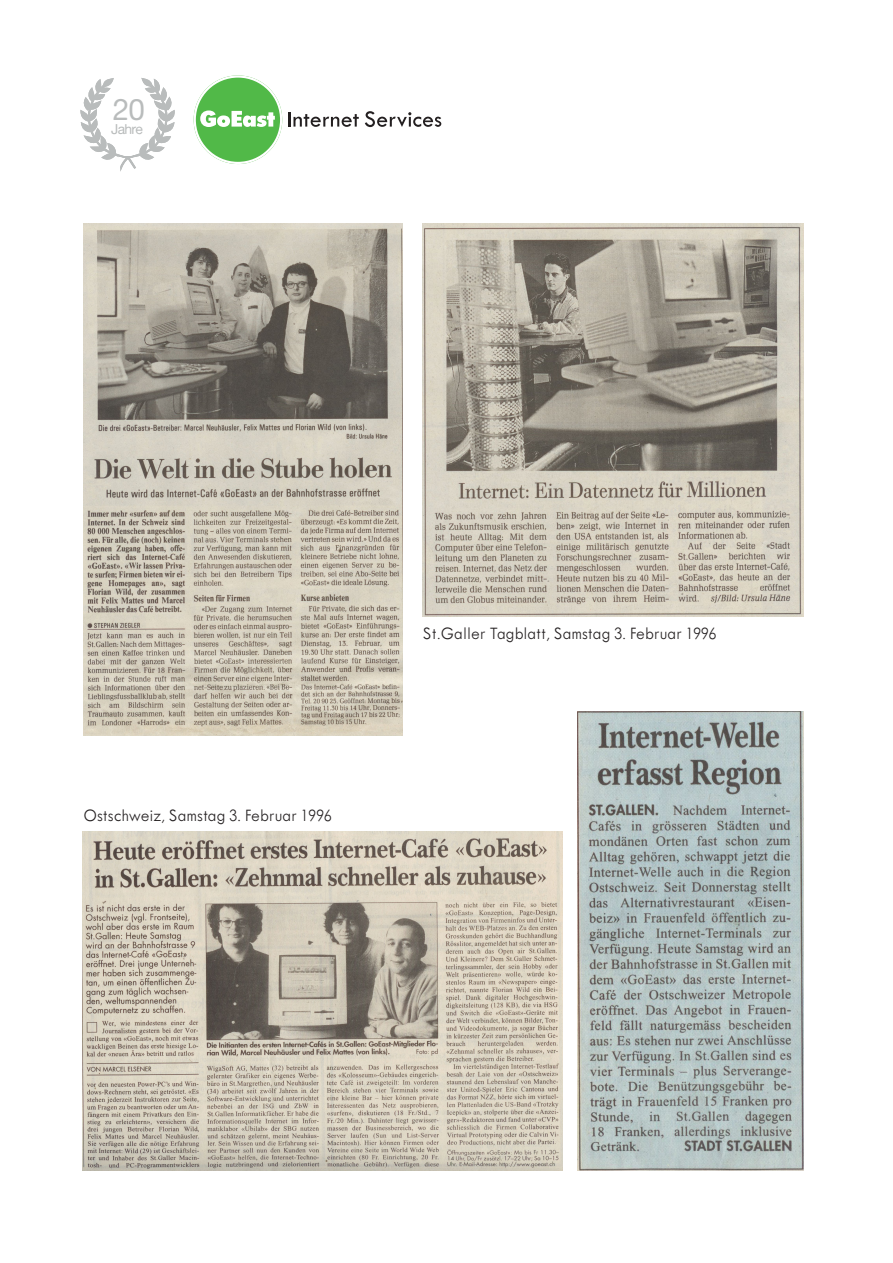
<style>
.page{position:relative;width:893px;height:1263px;background:#fff}
.page>*{position:absolute;margin:0;border:0;box-sizing:border-box;transform-origin:0 0}
.t1{font:29.7px "Alte Haas Grotesk";color:#b9bcbc}
.t2{font:18px "Twentieth Century Light PL";color:#231f20}
.t3{font:13.95px "Alte Haas Grotesk";letter-spacing:-.05em;color:#b9bcbc}
</style>
<div class="page">
<img style="left:578px;top:711px;width:226px;height:459px">
<img style="left:82px;top:832px;width:481px;height:338px">
<img style="left:423px;top:223px;width:381px;height:393px">
<img style="left:83px;top:223px;width:319px;height:513px">
<svg style="left:80px;top:75px;width:279px;height:97px"></svg>
<svg style="left:365px;top:111px;width:76px;height:16px"></svg>
<h1 class="t1" style="left:113px;top:91px;width:34px">20</h1>
<p class="t3" style="left:111px;top:120px;width:33px">Jahre</p>
<p class="t2" style="left:83px;top:806px;width:250px">Ostschweiz, Samstag 3. Februar 1996</p>
<p class="t2" style="left:423px;top:623px;width:295px">St.Galler Tagblatt, Samstag 3. Februar 1996</p>
</div>
